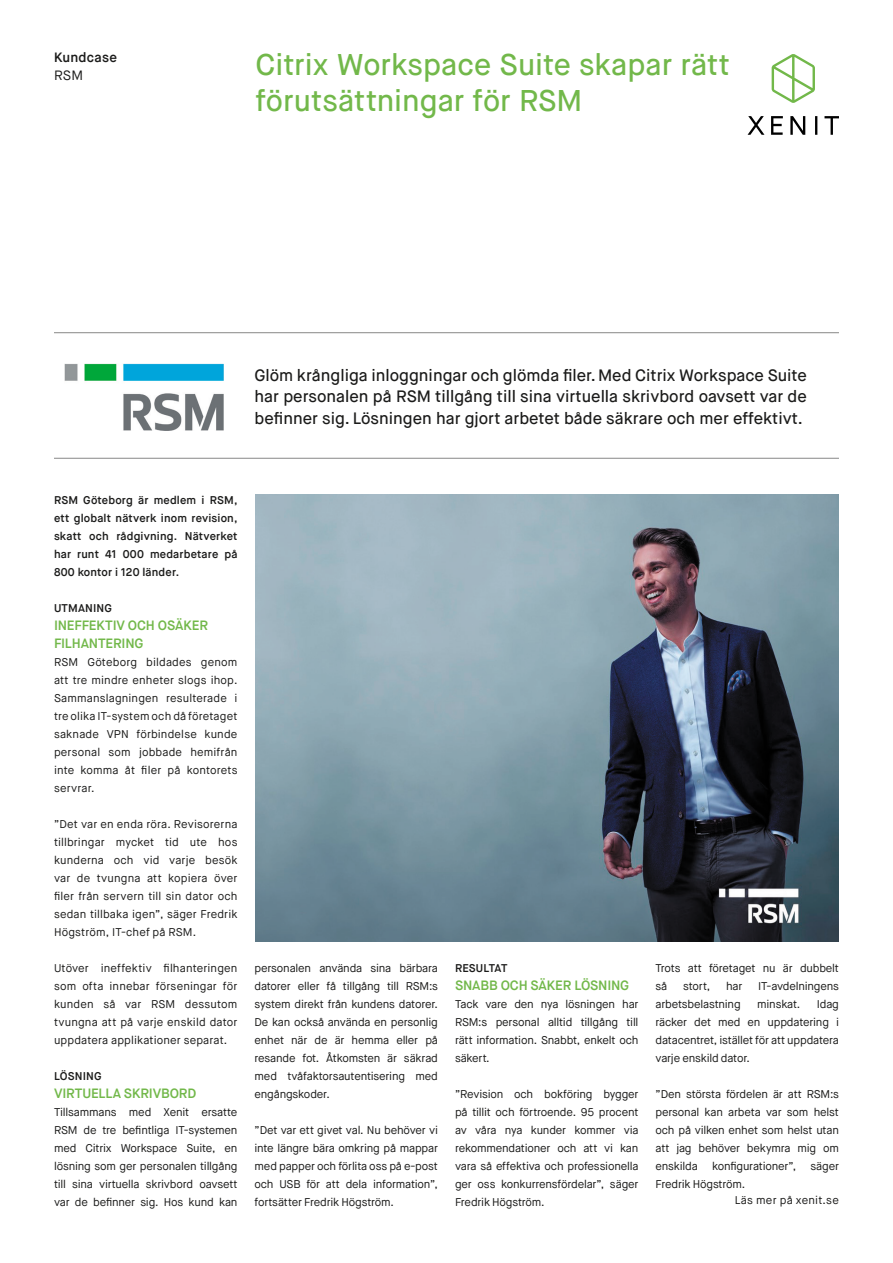
<style>
.page{position:relative;width:893px;height:1263px;background:#fff}
.page>*{position:absolute;margin:0;border:0;box-sizing:border-box;transform-origin:0 0}
.t1{font:500 30px/36px "Maison Neue";color:#72b84a}
.Underrubrik{font:500 16.5px/21.8px "Maison Neue";color:#1b1b1a;text-align:justify}
.t2{font:600 13.5px/18px "Maison Neue";letter-spacing:-.01em;color:#72b84a}
.t3{font:600 13.5px "Maison Neue";letter-spacing:.02em;color:#1b1b1a}
.t4{font:13.5px "Maison Neue";color:#1b1b1a}
.Bröd_marginaljustera{font:11.25px/18px "Maison Neue";letter-spacing:-.015em;color:#1b1b1a;text-align:justify}
.INGRESS{font:600 11.25px/18px "Maison Neue";letter-spacing:.015em;color:#1b1b1a;text-align:justify}
.Bröd_marginaljustera-2{font:11.25px "Maison Neue";letter-spacing:.025em;color:#1b1b1a}
</style>
<div class="page">
<hr style="left:54px;top:458px;width:785px;height:1px;background:#1b1b1a">
<hr style="left:54px;top:332px;width:785px;height:1px;background:#1b1b1a">
<svg style="left:748px;top:116px;width:16px;height:19px"></svg>
<svg style="left:771px;top:116px;width:12px;height:19px"></svg>
<svg style="left:790px;top:116px;width:15px;height:19px"></svg>
<svg style="left:815px;top:116px;width:2px;height:19px"></svg>
<svg style="left:824px;top:116px;width:15px;height:19px"></svg>
<svg style="left:772px;top:54px;width:43px;height:49px"></svg>
<img style="left:255px;top:494px;width:584px;height:448px">
<img style="left:64px;top:363px;width:160px;height:68px">
<p class="t3" style="left:54px;top:49px;width:65px">Kundcase</p>
<p class="t4" style="left:54px;top:67px;width:31px">RSM</p>
<p class="t1" style="left:256px;top:47px;width:476px">Citrix Workspace Suite skapar rätt förutsättningar för RSM</p>
<p class="Underrubrik" style="left:254px;top:364px;width:554px">Glöm krångliga inloggningar och glömda filer. Med Citrix Workspace Suite har personalen på RSM tillgång till sina virtuella skrivbord oavsett var de befinner sig. Lösningen har gjort arbetet både säkrare och mer effektivt.</p>
<p class="INGRESS" style="left:54px;top:491px;width:185px">RSM Göteborg är medlem i RSM, ett globalt nätverk inom revision, skatt och rådgivning. Nätverket har runt 41 000 medarbetare på 800 kontor i 120 länder.</p>
<p class="INGRESS" style="left:54px;top:599px;width:59px">UTMANING</p>
<p class="t2" style="left:54px;top:616px;width:156px">INEFFEKTIV OCH OSÄKER<br>FILHANTERING</p>
<p class="Bröd_marginaljustera" style="left:54px;top:653px;width:185px">RSM Göteborg bildades genom att tre mindre enheter slogs ihop.<br>Sammanslagningen resulterade i tre olika IT-system och då företaget saknade VPN förbindelse kunde personal som jobbade hemifrån inte komma åt filer på kontorets servrar.</p>
<p class="Bröd_marginaljustera" style="left:54px;top:815px;width:185px">”Det var en enda röra. Revisorerna tillbringar mycket tid ute hos kunderna och vid varje besök var de tvungna att kopiera över filer från servern till sin dator och sedan tillbaka igen”, säger Fredrik Högström, IT-chef på RSM.</p>
<p class="Bröd_marginaljustera" style="left:54px;top:959px;width:185px">Utöver ineffektiv filhanteringen som ofta innebar förseningar för kunden så var RSM dessutom tvungna att på varje enskild dator uppdatera applikationer separat.</p>
<p class="INGRESS" style="left:54px;top:1067px;width:49px">LÖSNING</p>
<p class="t2" style="left:54px;top:1084px;width:144px">VIRTUELLA SKRIVBORD</p>
<p class="Bröd_marginaljustera" style="left:54px;top:1103px;width:185px">Tillsammans med Xenit ersatte RSM de tre befintliga IT-systemen med Citrix Workspace Suite, en lösning som ger personalen tillgång till sina virtuella skrivbord oavsett var de befinner sig. Hos kund kan</p>
<p class="Bröd_marginaljustera" style="left:254px;top:959px;width:185px">personalen använda sina bärbara datorer eller få tillgång till RSM:s system direkt från kundens datorer.<br>De kan också använda en personlig enhet när de är hemma eller på resande fot. Åtkomsten är säkrad med tvåfaktorsautentisering med engångskoder.</p>
<p class="Bröd_marginaljustera" style="left:254px;top:1121px;width:185px">”Det var ett givet val. Nu behöver vi inte längre bära omkring på mappar med papper och förlita oss på e-post och USB för att dela information”, fortsätter Fredrik Högström.</p>
<p class="INGRESS" style="left:455px;top:959px;width:54px">RESULTAT</p>
<p class="t2" style="left:455px;top:976px;width:176px">SNABB OCH SÄKER LÖSNING</p>
<p class="Bröd_marginaljustera" style="left:455px;top:995px;width:185px">Tack vare den nya lösningen har RSM:s personal alltid tillgång till rätt information. Snabbt, enkelt och säkert.</p>
<p class="Bröd_marginaljustera" style="left:455px;top:1085px;width:185px">”Revision och bokföring bygger på tillit och förtroende. 95 procent av våra nya kunder kommer via rekommendationer och att vi kan vara så effektiva och professionella ger oss konkurrensfördelar”, säger Fredrik Högström.</p>
<p class="Bröd_marginaljustera" style="left:655px;top:959px;width:185px">Trots att företaget nu är dubbelt så</p>
<p class="Bröd_marginaljustera" style="left:683px;top:977px;width:28px">stort,</p>
<p class="Bröd_marginaljustera" style="left:726px;top:977px;width:18px">har</p>
<p class="Bröd_marginaljustera" style="left:758px;top:977px;width:82px">IT-avdelningens</p>
<p class="Bröd_marginaljustera" style="left:655px;top:995px;width:87px">arbetsbelastning</p>
<p class="Bröd_marginaljustera" style="left:757px;top:995px;width:44px">minskat.</p>
<p class="Bröd_marginaljustera" style="left:655px;top:995px;width:185px;text-indent:161px">Idag räcker det med en uppdatering i datacentret, istället för att uppdatera varje enskild dator.</p>
<p class="Bröd_marginaljustera" style="left:655px;top:1085px;width:185px">”Den största fördelen är att RSM:s personal kan arbeta var som helst och på vilken enhet som helst utan att jag behöver bekymra mig om enskilda</p>
<p class="Bröd_marginaljustera" style="left:712px;top:1157px;width:86px">konfigurationer”,</p>
<p class="Bröd_marginaljustera" style="left:810px;top:1157px;width:30px">säger</p>
<p class="Bröd_marginaljustera" style="left:655px;top:1175px;width:91px">Fredrik Högström.</p>
<p class="Bröd_marginaljustera-2" style="left:735px;top:1193px;width:106px">Läs mer på xenit.se</p>
</div>
